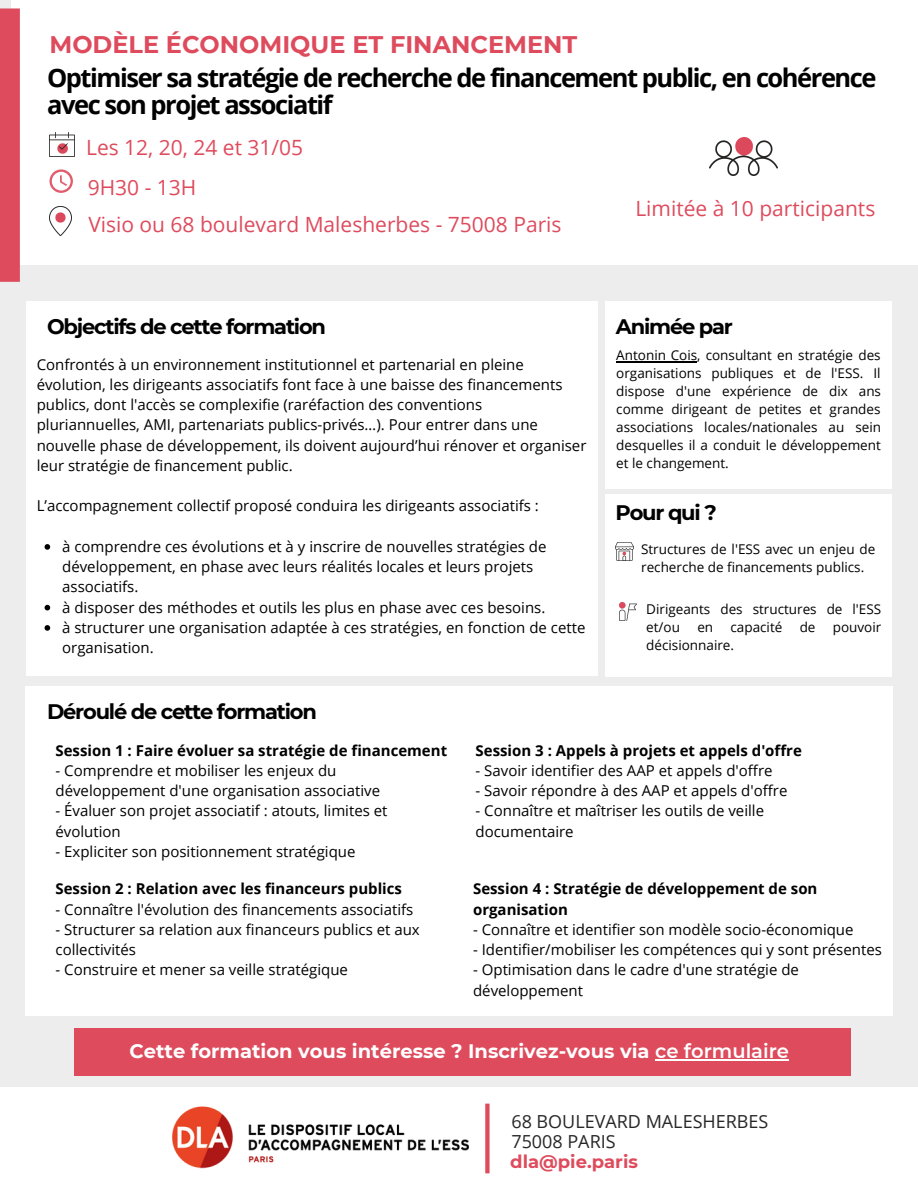
<style>
.page{position:relative;width:918px;height:1188px;background:#ededed}
.page>*{position:absolute;margin:0;border:0;box-sizing:border-box;transform-origin:0 0}
.t1{font:700 25.5px/27px "Open Sans";letter-spacing:-.055em;color:#000}
.t2{font:700 24px "Montserrat";color:#de4b5d}
.t3{font:21px "Open Sans";color:#de4b5d}
.t4{font:700 21px "Montserrat";letter-spacing:-.055em;color:#000}
.t5{font:700 19.5px "Montserrat";color:#fff}
.t6{font:18px "Open Sans";color:#272727}
.t7{font:700 18px "Montserrat";color:#de4b5d}
.t8{font:15px/20.2px "Open Sans";color:#000}
.t9{font:700 15px/20.2px "Open Sans";color:#000}
.t10{font:13.5px/18px "Open Sans";color:#000}
.s1{font-weight:600}
</style>
<div class="page">
<div style="left:25px;top:686px;width:867px;height:330px;background:#fff"></div>
<div style="left:606px;top:494px;width:286px;height:182px;background:#fff"></div>
<div style="left:11px;top:0;width:907px;height:264px;background:#fff"></div>
<div style="left:0;top:8px;width:20px;height:274px;background:#de4b5d"></div>
<div style="left:0;top:1087px;width:918px;height:101px;background:#fff"></div>
<div style="left:26px;top:302px;width:571px;height:374px;background:#fff"></div>
<div style="left:606px;top:302px;width:286px;height:187px;background:#fff"></div>
<svg style="left:489px;top:1104px;width:1px;height:69px"></svg>
<img style="left:172px;top:1103px;width:317px;height:71px">
<div style="left:75px;top:1029px;width:776px;height:47px;background:#de4b5d"></div>
<hr style="left:655px;top:1059px;width:134px;height:1px;background:#fff">
<svg style="left:49px;top:169px;width:24px;height:24px"></svg>
<svg style="left:45px;top:544px;width:5px;height:6px"></svg>
<svg style="left:45px;top:605px;width:5px;height:5px"></svg>
<svg style="left:45px;top:625px;width:5px;height:6px"></svg>
<hr style="left:616px;top:362px;width:81px;height:1px;background:#000">
<img style="left:710px;top:138px;width:67px;height:37px">
<img style="left:49px;top:132px;width:25px;height:25px">
<img style="left:49px;top:206px;width:23px;height:29px">
<img style="left:616px;top:542px;width:18px;height:18px">
<img style="left:620px;top:602px;width:16px;height:18px">
<p class="t2" style="left:49px;top:30px;width:529px">MODÈLE ÉCONOMIQUE ET FINANCEMENT</p>
<p class="t1" style="left:47px;top:64px;width:831px">Optimiser sa stratégie de recherche de financement public, en cohérence avec son projet associatif</p>
<p class="t3" style="left:86px;top:133px;width:219px">Les 12, 20, 24 et 31/05</p>
<p class="t3" style="left:88px;top:173px;width:110px">9H30 - 13H</p>
<p class="t3" style="left:88px;top:210px;width:475px">Visio ou 68 boulevard Malesherbes - 75008 Paris</p>
<p class="t3" style="left:635px;top:193px;width:241px">Limitée à 10 participants</p>
<p class="t4" style="left:47px;top:314px;width:281px">Objectifs de cette formation</p>
<p class="t8" style="left:37px;top:354px;width:551px">Confrontés à un environnement institutionnel et partenarial en pleine évolution, les dirigeants associatifs font face à une baisse des financements publics, dont l'accès se complexifie (raréfaction des conventions pluriannuelles, AMI, partenariats publics-privés…). Pour entrer dans une nouvelle phase de développement, ils doivent aujourd’hui rénover et organiser leur stratégie de financement public.</p>
<p class="t8" style="left:37px;top:496px;width:504px">L’accompagnement collectif proposé conduira les dirigeants associatifs :</p>
<p class="t8" style="left:62px;top:536px;width:486px">à comprendre ces évolutions et à y inscrire de nouvelles stratégies de développement, en phase avec leurs réalités locales et leurs projets associatifs.</p>
<p class="t8" style="left:62px;top:597px;width:485px">à disposer des méthodes et outils les plus en phase avec ces besoins.</p>
<p class="t8" style="left:62px;top:617px;width:525px">à structurer une organisation adaptée à ces stratégies, en fonction de cette organisation.</p>
<p class="t4" style="left:47px;top:699px;width:271px">Déroulé de cette formation</p>
<p class="t4" style="left:616px;top:314px;width:119px">Animée par</p>
<p class="t10" style="left:616px;top:346px;width:266px;text-align:justify">Antonin Cois, consultant en stratégie des organisations publiques et de l'ESS. Il dispose d'une expérience de dix ans comme dirigeant de petites et grandes associations locales/nationales au sein desquelles il a conduit le développement et le changement.</p>
<p class="t4" style="left:616px;top:500px;width:103px">Pour qui ?</p>
<p class="t10" style="left:641px;top:540px;width:236px">Structures de l'ESS avec un enjeu de recherche de financements publics.</p>
<p class="t10" style="left:646px;top:600px;width:236px">Dirigeants des structures de l'ESS et/ou</p>
<p class="t10" style="left:697px;top:618px;width:17px">en</p>
<p class="t10" style="left:730px;top:618px;width:53px">capacité</p>
<p class="t10" style="left:800px;top:618px;width:17px">de</p>
<p class="t10" style="left:833px;top:618px;width:50px">pouvoir</p>
<p class="t10" style="left:646px;top:636px;width:89px">décisionnaire.</p>
<p class="t9" style="left:56px;top:740px;width:393px">Session 1 : Faire évoluer sa stratégie de financement</p>
<p class="t8" style="left:56px;top:760px;width:326px">- Comprendre et mobiliser les enjeux du développement d'une organisation associative</p>
<p class="t8" style="left:56px;top:801px;width:334px">- Évaluer son projet associatif : atouts, limites et évolution</p>
<p class="t8" style="left:56px;top:841px;width:301px">- Expliciter son positionnement stratégique</p>
<p class="t9" style="left:56px;top:879px;width:348px">Session 2 : Relation avec les financeurs publics</p>
<p class="t8" style="left:56px;top:899px;width:359px">- Connaître l'évolution des financements associatifs</p>
<p class="t8" style="left:56px;top:919px;width:366px">- Structurer sa relation aux financeurs publics et aux collectivités</p>
<p class="t8" style="left:56px;top:960px;width:294px">- Construire et mener sa veille stratégique</p>
<p class="t9" style="left:476px;top:740px;width:328px">Session 3 : Appels à projets et appels d'offre</p>
<p class="t8" style="left:476px;top:760px;width:299px">- Savoir identifier des AAP et appels d'offre</p>
<p class="t8" style="left:476px;top:780px;width:313px">- Savoir répondre à des AAP et appels d'offre</p>
<p class="t8" style="left:476px;top:801px;width:290px">- Connaître et maîtriser les outils de veille documentaire</p>
<p class="t9" style="left:473px;top:879px;width:346px">Session 4 : Stratégie de développement de son organisation</p>
<p class="t8" style="left:473px;top:919px;width:382px">- Connaître et identifier son modèle socio-économique</p>
<p class="t8" style="left:473px;top:939px;width:410px">- Identifier/mobiliser les compétences qui y sont présentes</p>
<p class="t8" style="left:473px;top:960px;width:327px">- Optimisation dans le cadre d'une stratégie de développement</p>
<p class="t5" style="left:130px;top:1039px;width:661px">Cette formation vous intéresse ? Inscrivez-vous via <span class="s1">ce formulaire</span></p>
<p class="t6" style="left:511px;top:1109px;width:259px">68 BOULEVARD MALESHERBES</p>
<p class="t6" style="left:511px;top:1129px;width:106px">75008 PARIS</p>
<p class="t7" style="left:510px;top:1151px;width:129px">dla@pie.paris</p>
</div>
